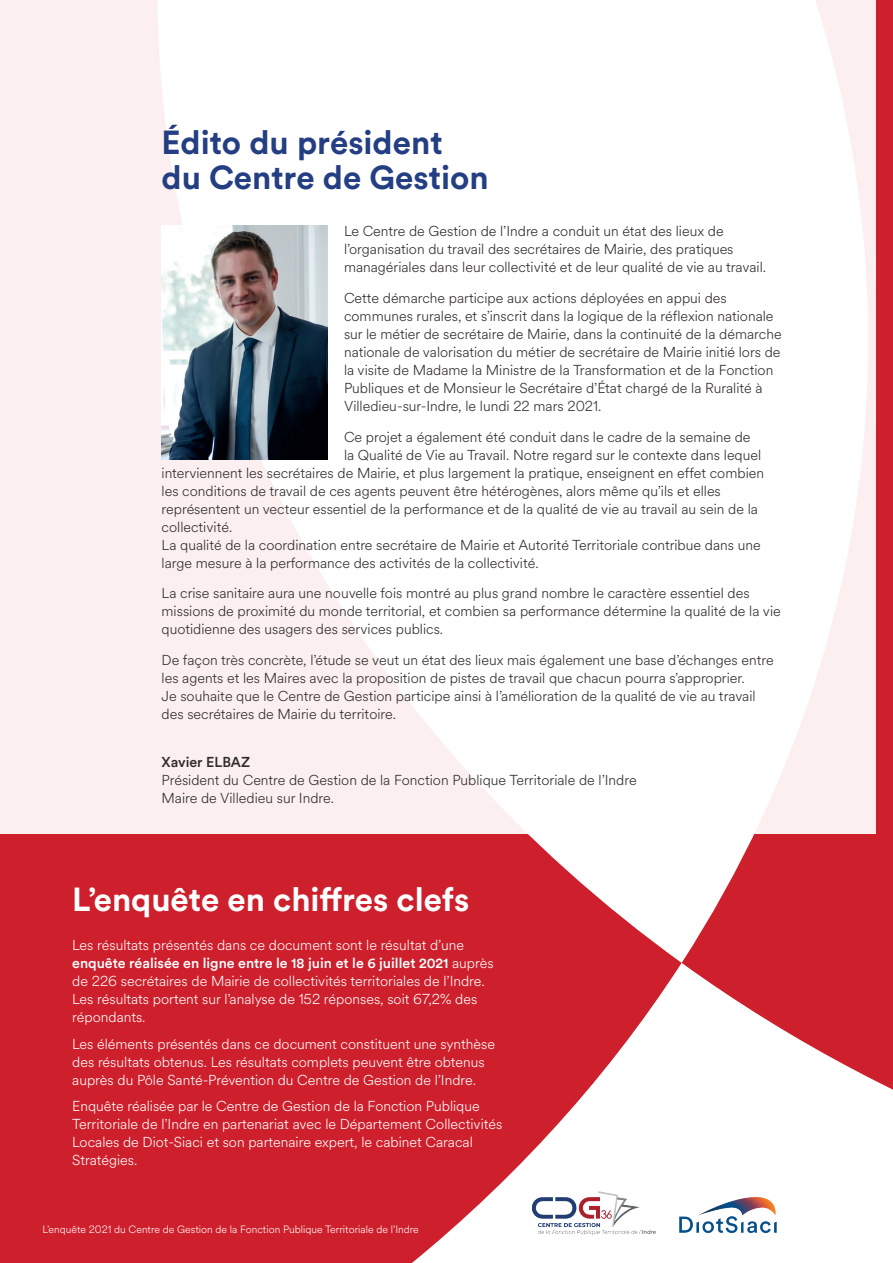
<style>
.page{position:relative;width:893px;height:1263px;background:#fff}
.page>*{position:absolute;margin:0;border:0;box-sizing:border-box;transform-origin:0 0}
.t1{font:700 33px/34.5px "Circular Std";color:#233e82}
.t2{font:700 33px "Circular Std";color:#fff}
.t3{font:300 14.25px/18px "Circular Spotify Text";color:#2e2b2c}
.t4{font:300 14.25px/18px "Circular Spotify Text";color:#fff}
.t5{font:500 14.25px "Circular Std";color:#fff}
.t6{font:500 14.25px "Circular Std";color:#2e2b2c}
.t7{font:300 10.5px "Circular Spotify Text";color:#fff}
.s1{font-family:"Circular Spotify Text";font-weight:300}
</style>
<div class="page">
<svg style="left:682px;top:0;width:211px;height:1090px;fill:#ce202c"></svg>
<svg style="left:0;top:833px;width:682px;height:430px;background:#d5404a"></svg>
<div style="left:0;top:0;width:876px;height:833px;background:linear-gradient(to bottom,#fffdfd,#fdf6f6)"></div>
<img style="left:162px;top:225px;width:165px;height:235px">
<img style="left:674px;top:1191px;width:103px;height:55px">
<img style="left:531px;top:1191px;width:125px;height:44px">
<h1 class="t1" style="left:162px;top:125px;width:329px">Édito du président du Centre de Gestion</h1>
<p class="t3" style="left:344px;top:222px;width:424px">Le Centre de Gestion de l’Indre a conduit un état des lieux de l’organisation du travail des secrétaires de Mairie, des pratiques managériales dans leur collectivité et de leur qualité de vie au travail.</p>
<p class="t3" style="left:344px;top:289px;width:439px">Cette démarche participe aux actions déployées en appui des communes rurales, et s’inscrit dans la logique de la réflexion nationale sur le métier de secrétaire de Mairie, dans la continuité de la démarche nationale de valorisation du métier de secrétaire de Mairie initié lors de la visite de Madame la Ministre de la Transformation et de la Fonction Publiques et de Monsieur le Secrétaire d’État chargé de la Ruralité à Villedieu-sur-Indre, le lundi 22 mars 2021.</p>
<p class="t3" style="left:344px;top:428px;width:408px">Ce projet a également été conduit dans le cadre de la semaine de</p>
<p class="t3" style="left:344px;top:446px;width:419px">la Qualité de Vie au Travail. Notre regard sur le contexte dans lequel</p>
<p class="t3" style="left:162px;top:464px;width:604px">interviennent les secrétaires de Mairie, et plus largement la pratique, enseignent en effet combien</p>
<p class="t3" style="left:162px;top:482px;width:561px">les conditions de travail de ces agents peuvent être hétérogènes, alors même qu’ils et elles</p>
<p class="t3" style="left:162px;top:500px;width:598px">représentent un vecteur essentiel de la performance et de la qualité de vie au travail au sein de la</p>
<p class="t3" style="left:162px;top:518px;width:72px">collectivité.</p>
<p class="t3" style="left:162px;top:536px;width:601px">La qualité de la coordination entre secrétaire de Mairie et Autorité Territoriale contribue dans une</p>
<p class="t3" style="left:162px;top:554px;width:379px">large mesure à la performance des activités de la collectivité.</p>
<p class="t3" style="left:162px;top:585px;width:621px">La crise sanitaire aura une nouvelle fois montré au plus grand nombre le caractère essentiel des missions de proximité du monde territorial, et combien sa performance détermine la qualité de la vie quotidienne des usagers des services publics.</p>
<p class="t3" style="left:162px;top:651px;width:614px">De façon très concrète, l’étude se veut un état des lieux mais également une base d’échanges entre les agents et les Maires avec la proposition de pistes de travail que chacun pourra s’approprier.<br>Je souhaite que le Centre de Gestion participe ainsi à l’amélioration de la qualité de vie au travail des secrétaires de Mairie du territoire.</p>
<p class="t6" style="left:162px;top:753px;width:90px">Xavier ELBAZ</p>
<p class="t3" style="left:162px;top:771px;width:477px">Président du Centre de Gestion de la Fonction Publique Territoriale de l’Indre<br>Maire de Villedieu sur Indre.</p>
<h1 class="t2" style="left:72px;top:878px;width:398px">L’enquête en chiffres clefs</h1>
<p class="t4" style="left:72px;top:936px;width:393px">Les résultats présentés dans ce document sont le résultat d’une</p>
<p class="t5" style="left:72px;top:954px;width:423px">enquête réalisée en ligne entre le 18 juin et le 6 juillet 2021 <span class="s1">auprès</span></p>
<p class="t4" style="left:72px;top:972px;width:414px">de 226 secrétaires de Mairie de collectivités territoriales de l’Indre.<br>Les résultats portent sur l’analyse de 152 réponses, soit 67,2% des répondants.</p>
<p class="t4" style="left:72px;top:1035px;width:424px">Les éléments présentés dans ce document constituent une synthèse des résultats obtenus. Les résultats complets peuvent être obtenus auprès du Pôle Santé-Prévention du Centre de Gestion de l’Indre.</p>
<p class="t4" style="left:72px;top:1097px;width:432px">Enquête réalisée par le Centre de Gestion de la Fonction Publique Territoriale de l’Indre en partenariat avec le Département Collectivités Locales de Diot-Siaci et son partenaire expert, le cabinet Caracal Stratégies.</p>
<p class="t7" style="left:43px;top:1222px;width:378px">L’enquête 2021 du Centre de Gestion de la Fonction Publique Territoriale de l’Indre</p>
</div>
